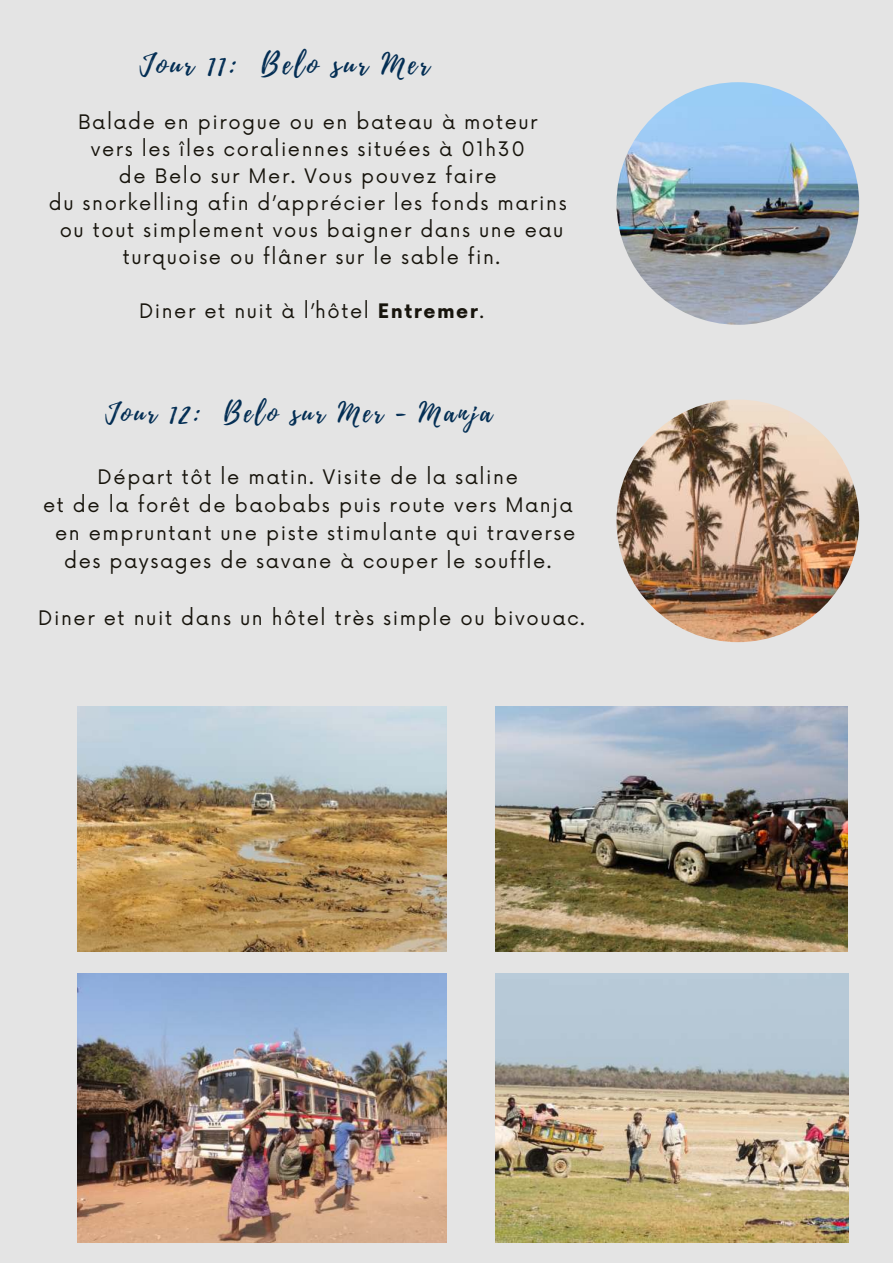
<style>
.page{position:relative;width:893px;height:1264px;background:#fff}
.page>*{position:absolute;margin:0;border:0;box-sizing:border-box;transform-origin:0 0}
.t1{font:28.5px "Playlist Script";letter-spacing:.1em;color:#032e54}
.t2{font:27px "Playlist Script";letter-spacing:.1em;color:#032e54}
.t3{font:19.5px/27px "Now";letter-spacing:.08em;color:#17140c;text-align:center}
.s1{font-weight:700}
</style>
<div class="page">
<div style="left:0;top:0;width:892px;height:1262px;background:#e4e4e4"></div>
<img style="left:616px;top:82px;width:243px;height:243px;border-radius:50%">
<img style="left:616px;top:399px;width:243px;height:243px;border-radius:50%">
<img style="left:77px;top:706px;width:369px;height:245px">
<img style="left:495px;top:706px;width:352px;height:245px">
<img style="left:77px;top:973px;width:369px;height:269px">
<img style="left:495px;top:973px;width:353px;height:269px">
<h1 class="t1" style="left:140px;top:44px;width:291px">Jour 11: Belo sur Mer</h1>
<p class="t3" style="left:49px;top:107px;width:519px">Balade en pirogue ou en bateau à moteur<br>vers les îles coraliennes situées à 01h30<br>de Belo sur Mer. Vous pouvez faire<br>du snorkelling afin d’apprécier les fonds marins ou tout simplement vous baigner dans une eau turquoise ou flâner sur le sable fin.</p>
<p class="t3" style="left:139px;top:296px;width:346px">Diner et nuit à l’hôtel <span class="s1">Entremer</span>.</p>
<h2 class="t2" style="left:106px;top:393px;width:388px">Jour 12: Belo sur Mer - Manja</h2>
<p class="t3" style="left:98px;top:462px;width:422px">Départ tôt le matin. Visite de la saline</p>
<p class="t3" style="left:43px;top:490px;width:531px">et de la forêt de baobabs puis route vers Manja</p>
<p class="t3" style="left:55px;top:518px;width:522px">en empruntant une piste stimulante qui traverse</p>
<p class="t3" style="left:64px;top:546px;width:489px">des paysages de savane à couper le souffle.</p>
<p class="t3" style="left:38px;top:602px;width:548px">Diner et nuit dans un hôtel très simple ou bivouac.</p>
</div>
